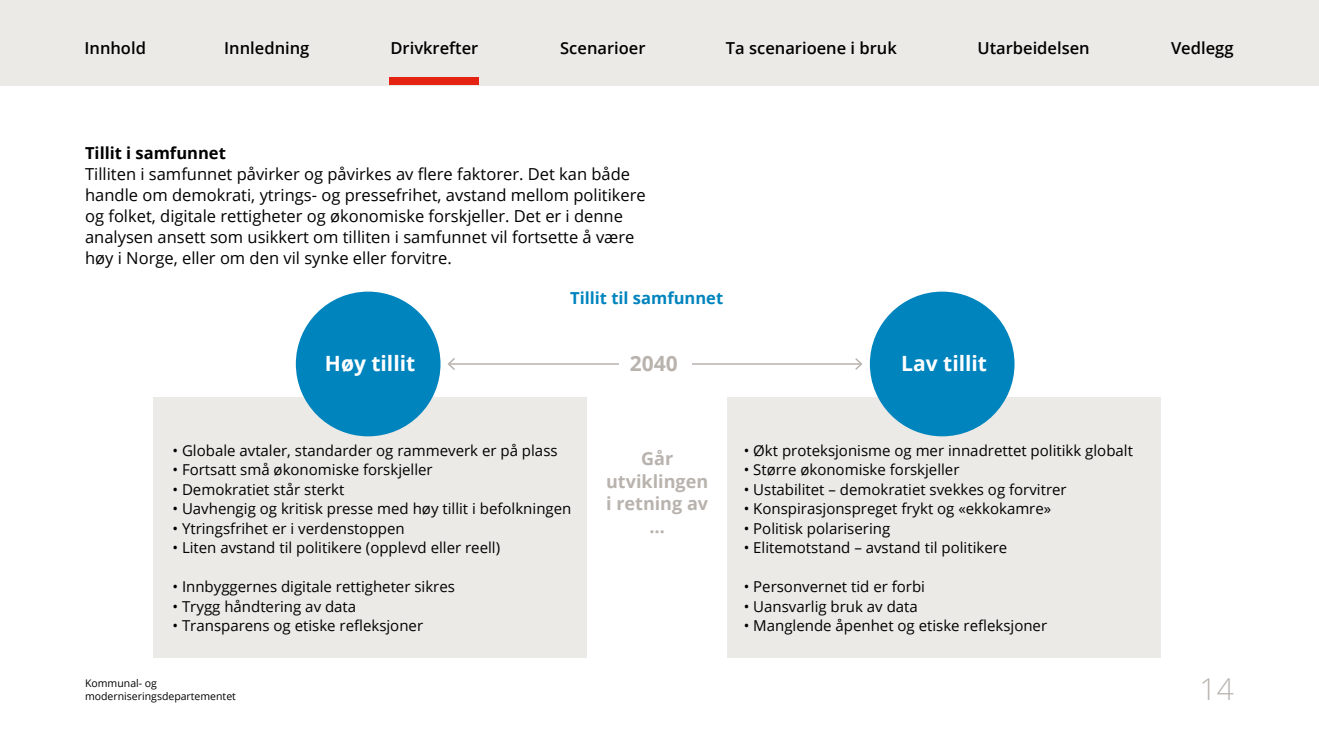
<style>
.page{position:relative;width:1319px;height:745px;background:#fff}
.page>*{position:absolute;margin:0;border:0;box-sizing:border-box;transform-origin:0 0}
.t1{font:300 30px "Open Sans";color:#b9b3ae}
.t2{font:700 21px "Open Sans";color:#fff}
.t3{font:700 21px "Open Sans";color:#b9b3ae}
.t4{font:700 18px/22.5px "Open Sans";color:#b9b3ae;text-align:center}
.t5{font:16.5px/21px "Open Sans";color:#000}
.t6{font:600 16.5px "Open Sans";color:#000}
.t7{font:700 16.5px "Open Sans";color:#0084be}
.t8{font:700 16.5px "Open Sans";color:#000}
.t9{font:15px "Open Sans";color:#000}
.t10{font:10.5px/13.5px "Open Sans";color:#000}
</style>
<div class="page">
<div style="left:0;top:0;width:1318px;height:85px;background:#eceae6"></div>
<hr style="left:449px;top:363px;width:411px;height:1px;background:#b9b3ae">
<svg style="left:855px;top:358px;width:7px;height:11px"></svg>
<svg style="left:447px;top:358px;width:8px;height:12px"></svg>
<div style="left:619px;top:346px;width:73px;height:32px;background:#fff"></div>
<div style="left:153px;top:397px;width:434px;height:260px;background:#eceae6"></div>
<div style="left:296px;top:291px;width:144px;height:145px;background:#0084be;border-radius:50%"></div>
<div style="left:727px;top:397px;width:433px;height:260px;background:#eceae6"></div>
<div style="left:869px;top:291px;width:145px;height:145px;background:#0084be;border-radius:50%"></div>
<div style="left:389px;top:77px;width:90px;height:8px;background:#e42313"></div>
<p class="t6" style="left:84px;top:37px;width:63px">Innhold</p>
<p class="t6" style="left:224px;top:37px;width:87px">Innledning</p>
<p class="t6" style="left:390px;top:37px;width:89px">Drivkrefter</p>
<p class="t6" style="left:560px;top:37px;width:87px">Scenarioer</p>
<p class="t6" style="left:725px;top:37px;width:172px">Ta scenarioene i bruk</p>
<p class="t6" style="left:977px;top:37px;width:114px">Utarbeidelsen</p>
<p class="t6" style="left:1170px;top:37px;width:64px">Vedlegg</p>
<h3 class="t8" style="left:85px;top:141px;width:142px">Tillit i samfunnet</h3>
<p class="t5" style="left:85px;top:163px;width:562px">Tilliten i samfunnet påvirker og påvirkes av flere faktorer. Det kan både handle om demokrati, ytrings- og pressefrihet, avstand mellom politikere og folket, digitale rettigheter og økonomiske forskjeller. Det er i denne analysen ansett som usikkert om tilliten i samfunnet vil fortsette å være høy i Norge, eller om den vil synke eller forvitre.</p>
<h2 class="t2" style="left:325px;top:348px;width:92px">Høy tillit</h2>
<p class="t7" style="left:570px;top:286px;width:154px">Tillit til samfunnet</p>
<h2 class="t3" style="left:629px;top:348px;width:49px">2040</h2>
<h2 class="t2" style="left:901px;top:348px;width:87px">Lav tillit</h2>
<p class="t9" style="left:172px;top:439px;width:386px">• Globale avtaler, standarder og rammeverk er på plass</p>
<p class="t9" style="left:172px;top:459px;width:262px">• Fortsatt små økonomiske forskjeller</p>
<p class="t9" style="left:172px;top:478px;width:173px">• Demokratiet står sterkt</p>
<p class="t9" style="left:172px;top:498px;width:400px">• Uavhengig og kritisk presse med høy tillit i befolkningen</p>
<p class="t9" style="left:172px;top:517px;width:234px">• Ytringsfrihet er i verdenstoppen</p>
<p class="t9" style="left:172px;top:537px;width:329px">• Liten avstand til politikere (opplevd eller reell)</p>
<p class="t9" style="left:172px;top:576px;width:284px">• Innbyggernes digitale rettigheter sikres</p>
<p class="t9" style="left:172px;top:595px;width:185px">• Trygg håndtering av data</p>
<p class="t9" style="left:172px;top:615px;width:252px">• Transparens og etiske refleksjoner</p>
<p class="t4" style="left:606px;top:447px;width:103px">Går utviklingen i retning av …</p>
<p class="t9" style="left:743px;top:439px;width:391px">• Økt proteksjonisme og mer innadrettet politikk globalt</p>
<p class="t9" style="left:743px;top:459px;width:217px">• Større økonomiske forskjeller</p>
<p class="t9" style="left:743px;top:478px;width:324px">• Ustabilitet – demokratiet svekkes og forvitrer</p>
<p class="t9" style="left:743px;top:498px;width:309px">• Konspirasjonspreget frykt og «ekkokamre»</p>
<p class="t9" style="left:743px;top:517px;width:148px">• Politisk polarisering</p>
<p class="t9" style="left:743px;top:537px;width:265px">• Elitemotstand – avstand til politikere</p>
<p class="t9" style="left:743px;top:576px;width:183px">• Personvernet tid er forbi</p>
<p class="t9" style="left:743px;top:595px;width:176px">• Uansvarlig bruk av data</p>
<p class="t9" style="left:743px;top:615px;width:305px">• Manglende åpenhet og etiske refleksjoner</p>
<p class="t10" style="left:85px;top:675px;width:152px">Kommunal- og moderniseringsdepartementet</p>
<h1 class="t1" style="left:1199px;top:668px;width:36px">14</h1>
</div>
